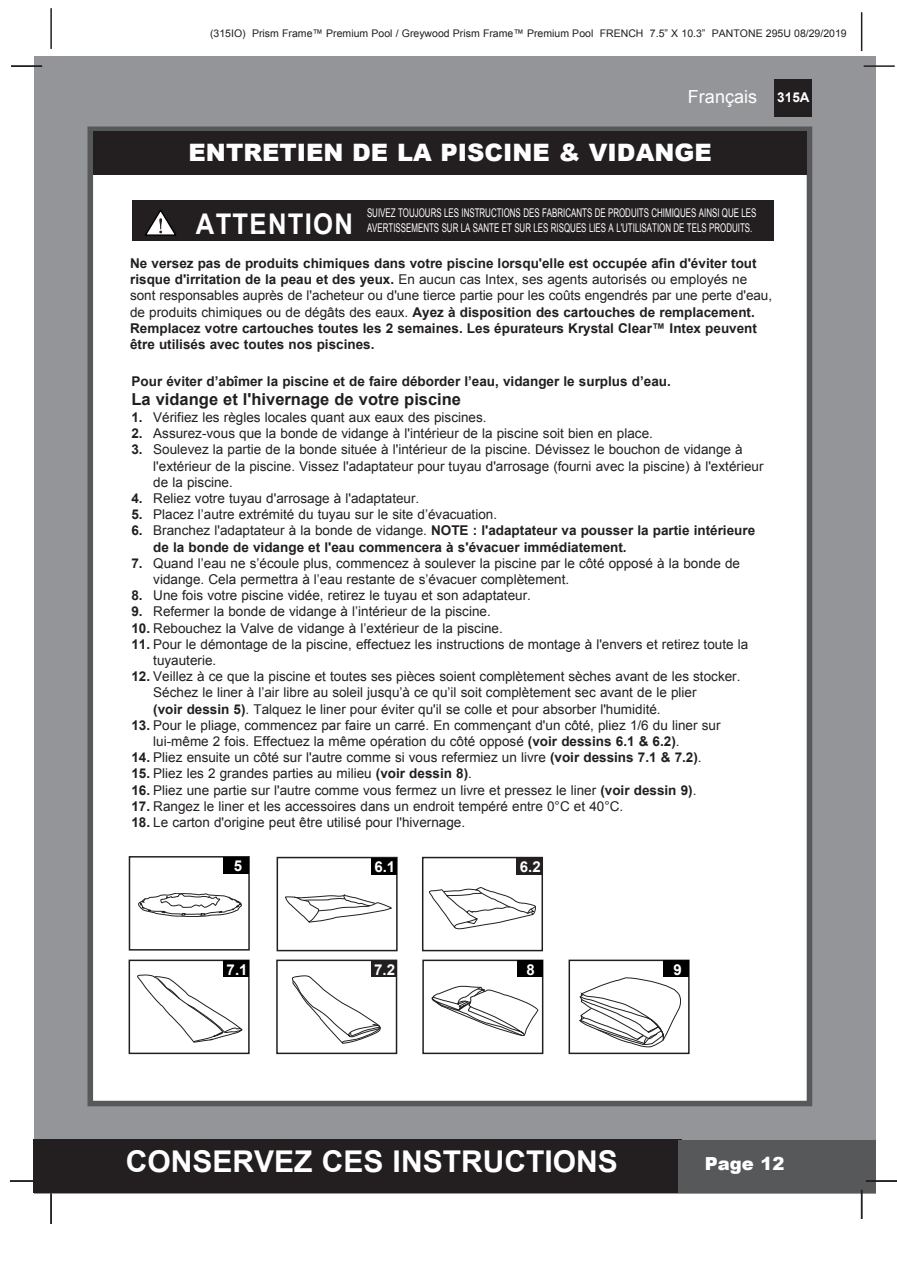
<style>
.page{position:relative;width:897px;height:1264px;background:#fff}
.page>*{position:absolute;margin:0;border:0;box-sizing:border-box;transform-origin:0 0}
.t1{font:700 30px "Arial";color:#fff}
.t2{font:700 28.5px "Arial";letter-spacing:.05em;color:#fff;scale:.9 1}
.t3{font:900 24px "Arial";color:#fff}
.t4{font:18px "Arial";color:#fff}
.t5{font:900 18px "Arial";color:#fff}
.t6{font:700 16.5px "Arial";color:#231f20}
.t7{font:700 15px "Arial";color:#fff}
.t8{font:13.5px/16.2px "Arial";color:#231f20}
.t9{font:700 13.5px/16.2px "Arial";color:#231f20}
.t10{font:700 13.5px "Arial";color:#fff}
.t11{font:12px/14.4px "Arial";color:#fff;scale:.66 1}
.t12{font:10.5px "Arial";color:#231f20}
.s1{font-weight:400}
.s2{font-weight:700}
</style>
<div class="page">
<div style="left:34px;top:56px;width:841px;height:1137px;background:#939598"></div>
<div style="left:774px;top:79px;width:38px;height:38px;background:#231f20"></div>
<hr style="left:863px;top:65px;width:31px;height:2px;background:#231f20">
<hr style="left:50px;top:8px;width:2px;height:41px;background:#231f20">
<hr style="left:860px;top:12px;width:2px;height:39px;background:#231f20">
<div style="left:33px;top:1140px;width:648px;height:53px;background:#231f20"></div>
<div style="left:678px;top:1140px;width:197px;height:53px;background:#57585a"></div>
<div style="left:87px;top:126px;width:725px;height:980px;background:#fff;border:6px solid #57585a"></div>
<div style="left:93px;top:131px;width:713px;height:44px;background:#231f20"></div>
<hr style="left:865px;top:1180px;width:31px;height:1px;background:#231f20">
<hr style="left:860px;top:1189px;width:2px;height:30px;background:#231f20">
<hr style="left:50px;top:1193px;width:2px;height:31px;background:#231f20">
<hr style="left:10px;top:1180px;width:31px;height:1px;background:#231f20">
<hr style="left:11px;top:65px;width:31px;height:2px;background:#231f20">
<svg style="left:137px;top:974px;width:105px;height:68px"></svg>
<div style="left:128px;top:959px;width:121px;height:95px;border:2px solid #231f20"></div>
<div style="left:223px;top:960px;width:26px;height:17px;background:#000"></div>
<svg style="left:138px;top:893px;width:104px;height:23px"></svg>
<div style="left:129px;top:856px;width:121px;height:94px;border:2px solid #231f20"></div>
<div style="left:223px;top:857px;width:26px;height:16px;background:#000"></div>
<svg style="left:285px;top:895px;width:106px;height:27px"></svg>
<div style="left:276px;top:857px;width:121px;height:94px;border:2px solid #231f20"></div>
<div style="left:371px;top:858px;width:25px;height:16px;background:#000"></div>
<svg style="left:429px;top:887px;width:107px;height:42px"></svg>
<div style="left:422px;top:857px;width:121px;height:94px;border:2px solid #231f20"></div>
<div style="left:516px;top:858px;width:26px;height:16px;background:#231f20"></div>
<svg style="left:292px;top:975px;width:89px;height:68px"></svg>
<div style="left:276px;top:959px;width:121px;height:95px;border:2px solid #231f20"></div>
<div style="left:371px;top:960px;width:25px;height:17px;background:#231f20"></div>
<svg style="left:432px;top:986px;width:106px;height:50px"></svg>
<div style="left:422px;top:959px;width:121px;height:95px;border:2px solid #231f20"></div>
<div style="left:517px;top:960px;width:25px;height:17px;background:#000"></div>
<svg style="left:579px;top:977px;width:101px;height:70px"></svg>
<div style="left:568px;top:959px;width:121px;height:95px;border:2px solid #231f20"></div>
<div style="left:663px;top:960px;width:25px;height:17px;background:#000"></div>
<div style="left:132px;top:200px;width:641px;height:40px;background:#231f20"></div>
<svg style="left:145px;top:209px;width:31px;height:27px"></svg>
<p class="t12" style="left:210px;top:27px;width:638px">(315IO) Prism Frame™ Premium Pool / Greywood Prism Frame™ Premium Pool FRENCH 7.5” X 10.3” PANTONE 295U 08/29/2019</p>
<h3 class="t4" style="left:688px;top:85px;width:71px">Français</h3>
<p class="t3" style="left:189px;top:135px;width:524px">ENTRETIEN DE LA PISCINE &amp; VIDANGE</p>
<p class="t2" style="left:196px;top:205px;width:176px">ATTENTION</p>
<p class="t11" style="left:367px;top:206px;width:591px">SUIVEZ TOUJOURS LES INSTRUCTIONS DES FABRICANTS DE PRODUITS CHIMIQUES AINSI QUE LES<br>AVERTISSEMENTS SUR LA SANTE ET SUR LES RISQUES LIES A L'UTILISATION DE TELS PRODUITS.</p>
<p class="t10" style="left:777px;top:88px;width:34px">315A</p>
<p class="t9" style="left:130px;top:255px;width:643px">Ne versez pas de produits chimiques dans votre piscine lorsqu'elle est occupée afin d'éviter tout risque d'irritation de la peau et des yeux. <span class="s1">En aucun cas Intex, ses agents autorisés ou employés ne sont responsables auprès de l'acheteur ou d'une tierce partie pour les coûts engendrés par une perte d'eau, de produits chimiques ou de dégâts des eaux.</span> Ayez à disposition des cartouches de remplacement.<br>Remplacez votre cartouches toutes les 2 semaines. Les épurateurs Krystal Clear™ Intex peuvent être utilisés avec toutes nos piscines.</p>
<p class="t9" style="left:131px;top:373px;width:541px">Pour éviter d’abîmer la piscine et de faire déborder l’eau, vidanger le surplus d’eau.</p>
<p class="t6" style="left:131px;top:388px;width:331px">La vidange et l'hivernage de votre piscine</p>
<p class="t8" style="left:131px;top:409px;width:356px"><span class="s2">1.</span> Vérifiez les règles locales quant aux eaux des piscines.</p>
<p class="t8" style="left:131px;top:425px;width:523px"><span class="s2">2.</span> Assurez-vous que la bonde de vidange à l'intérieur de la piscine soit bien en place.</p>
<p class="t8" style="left:153px;top:441px;width:611px;text-indent:-22px"><span class="s2">3.</span> Soulevez la partie de la bonde située à l'intérieur de la piscine. Dévissez le bouchon de vidange à l'extérieur de la piscine. Vissez l'adaptateur pour tuyau d'arrosage (fourni avec la piscine) à l'extérieur de la piscine.</p>
<p class="t8" style="left:131px;top:490px;width:289px"><span class="s2">4.</span> Reliez votre tuyau d'arrosage à l'adaptateur.</p>
<p class="t8" style="left:131px;top:506px;width:367px"><span class="s2">5.</span> Placez l’autre extrémité du tuyau sur le site d’évacuation.</p>
<p class="t9" style="left:153px;top:523px;width:603px;text-indent:-22px">6. <span class="s1">Branchez l'adaptateur à la bonde de vidange.</span> NOTE : l'adaptateur va pousser la partie intérieure de la bonde de vidange et l'eau commencera à s'évacuer immédiatement.</p>
<p class="t8" style="left:131px;top:555px;width:610px"><span class="s2">7.</span> Quand l’eau ne s’écoule plus, commencez à soulever la piscine par le côté opposé à la bonde de</p>
<p class="t8" style="left:153px;top:571px;width:417px">vidange. Cela permettra à l’eau restante de s’évacuer complètement.</p>
<p class="t8" style="left:131px;top:587px;width:401px"><span class="s2">8.</span> Une fois votre piscine vidée, retirez le tuyau et son adaptateur.</p>
<p class="t8" style="left:131px;top:603px;width:361px"><span class="s2">9.</span> Refermer la bonde de vidange à l’intérieur de la piscine.</p>
<p class="t8" style="left:131px;top:620px;width:373px"><span class="s2">10.</span> Rebouchez la Valve de vidange à l’extérieur de la piscine.</p>
<p class="t8" style="left:153px;top:636px;width:596px;text-indent:-22px"><span class="s2">11.</span> Pour le démontage de la piscine, effectuez les instructions de montage à l'envers et retirez toute la tuyauterie.</p>
<p class="t8" style="left:131px;top:668px;width:610px"><span class="s2">12.</span> Veillez à ce que la piscine et toutes ses pièces soient complètement sèches avant de les stocker.</p>
<p class="t8" style="left:153px;top:684px;width:544px">Séchez le liner à l’air libre au soleil jusqu’à ce qu’il soit complètement sec avant de le plier</p>
<p class="t8" style="left:153px;top:701px;width:509px"><span class="s2">(voir dessin 5)</span>. Talquez le liner pour éviter qu'il se colle et pour absorber l'humidité.</p>
<p class="t8" style="left:131px;top:717px;width:590px"><span class="s2">13.</span> Pour le pliage, commencez par faire un carré. En commençant d'un côté, pliez 1/6 du liner sur</p>
<p class="t8" style="left:153px;top:733px;width:528px">lui-même 2 fois. Effectuez la même opération du côté opposé <span class="s2">(voir dessins 6.1 &amp; 6.2)</span>.</p>
<p class="t8" style="left:131px;top:749px;width:571px"><span class="s2">14.</span> Pliez ensuite un côté sur l'autre comme si vous refermiez un livre <span class="s2">(voir dessins 7.1 &amp; 7.2)</span>.</p>
<p class="t8" style="left:131px;top:765px;width:342px"><span class="s2">15.</span> Pliez les 2 grandes parties au milieu <span class="s2">(voir dessin 8)</span>.</p>
<p class="t8" style="left:131px;top:782px;width:566px"><span class="s2">16.</span> Pliez une partie sur l'autre comme vous fermez un livre et pressez le liner <span class="s2">(voir dessin 9)</span>.</p>
<p class="t8" style="left:131px;top:798px;width:493px"><span class="s2">17.</span> Rangez le liner et les accessoires dans un endroit tempéré entre 0°C et 40°C.</p>
<p class="t8" style="left:131px;top:814px;width:335px"><span class="s2">18.</span> Le carton d'origine peut être utilisé pour l'hivernage.</p>
<p class="t7" style="left:234px;top:856px;width:10px">5</p>
<p class="t7" style="left:374px;top:856px;width:22px">6.1</p>
<p class="t7" style="left:519px;top:856px;width:22px">6.2</p>
<p class="t7" style="left:227px;top:959px;width:22px">7.1</p>
<p class="t7" style="left:374px;top:959px;width:22px">7.2</p>
<p class="t7" style="left:526px;top:959px;width:10px">8</p>
<p class="t7" style="left:673px;top:959px;width:10px">9</p>
<h1 class="t1" style="left:126px;top:1141px;width:493px">CONSERVEZ CES INSTRUCTIONS</h1>
<h3 class="t5" style="left:704px;top:1150px;width:81px">Page 12</h3>
</div>
